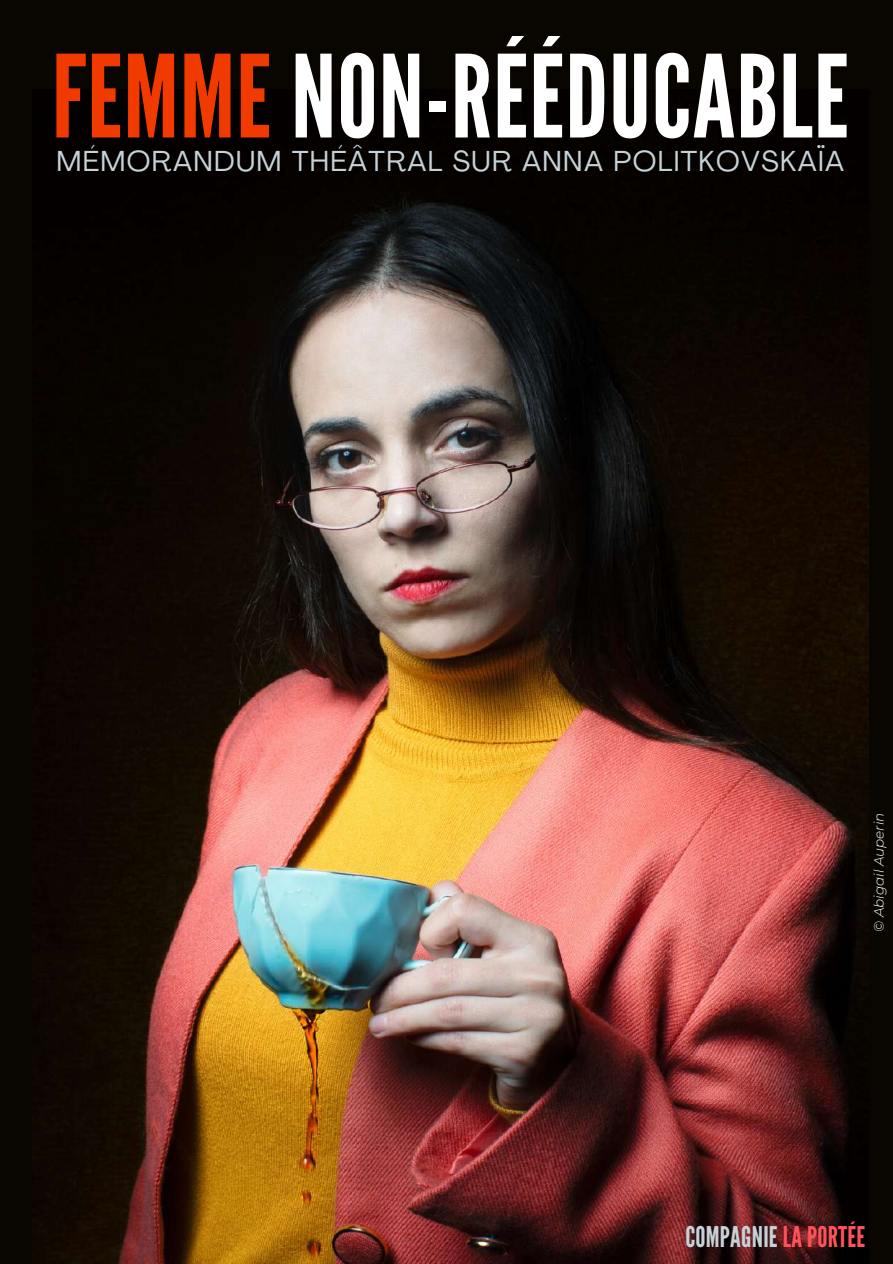
<style>
.page{position:relative;width:893px;height:1264px;background:#fff}
.page>*{position:absolute;margin:0;border:0;box-sizing:border-box;transform-origin:0 0}
.t1{font:114px "League Gothic";letter-spacing:.01em;color:#fff}
.t2{font:28.5px "Agrandir";letter-spacing:.05em;color:#c6d2d7}
.t3{font:28.5px "League Gothic";letter-spacing:.01em;color:#c6d2d7}
.t4{font:italic 300 13.5px "Montserrat";color:#fff}
.s1{color:#f13a00}
.s2{color:#ff535b}
</style>
<div class="page">
<div style="left:0;top:0;width:892px;height:1263px;background:#090601"></div>
<img style="left:38px;top:198px;width:830px;height:1065px">
<h1 class="t1" style="left:52px;top:31px;width:798px"><span class="s1">FEMME</span> NON-RÉÉDUCABLE</h1>
<p class="t2" style="left:56px;top:150px;width:789px">MÉMORANDUM THÉÂTRAL SUR ANNA POLITKOVSKAÏA</p>
<p class="t4" style="left:870px;top:932px;width:121px;rotate:-90deg">© Abigail Auperin</p>
<p class="t3" style="left:685px;top:1220px;width:181px">COMPAGNIE <span class="s2">LA PORTÉE</span></p>
</div>
